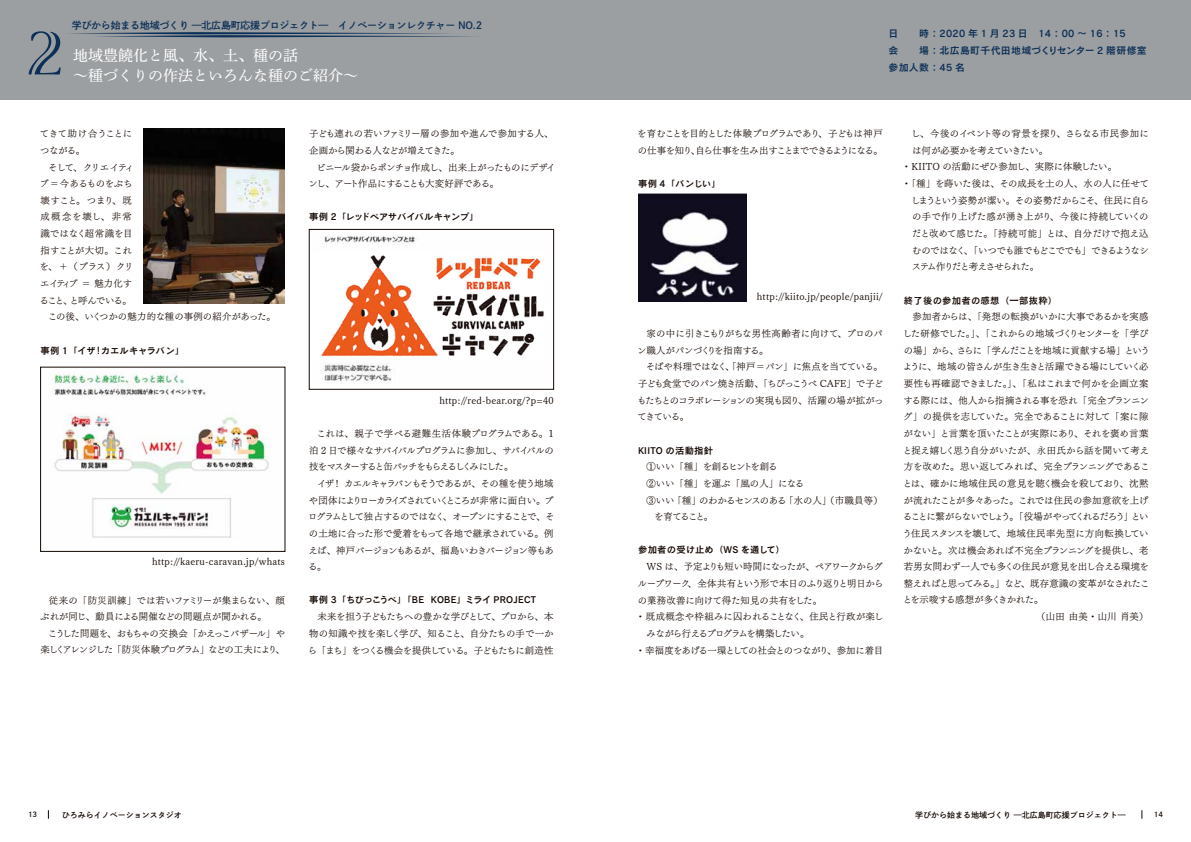
<style>
.page{position:relative;width:1191px;height:842px;background:#fff}
.page>*{position:absolute;margin:0;border:0;box-sizing:border-box;transform-origin:0 0}
.t1{font:65px "Viva Std";color:#0b2f56}
.t2{font:15px/20px "FOT DNP Shuei Min Pr 6 M";color:#fff}
.t3{font:10px "FOT DNP Shuei Go Gin Std B";letter-spacing:-.025em;color:#0b2f56}
.t4{font:9.9px/16.7px "Cezanne Pro DB";letter-spacing:.03em;color:#0b2f56}
.t5{font:9.4px/16.7px "UD Mincho Pr 6 L";letter-spacing:-.04em;color:#140700}
.t6{font:9.4px "UD Mincho Pr 6 L";letter-spacing:-.02em;color:#140700}
.t7{font:9.4px/16.7px "UD Mincho Pr 6 L";color:#140700}
.t8{font:9.4px/16.7px "UD Mincho Pr 6 L";letter-spacing:-.07em;color:#140700}
.t9{font:9.4px/16.7px "UD Mincho Pr 6 L";letter-spacing:-.015em;color:#140700}
.t10{font:9.4px "UD Mincho Pr 6 L";letter-spacing:.01em;color:#140700}
.t11{font:9.4px/16.7px "UD Mincho Pr 6 L";letter-spacing:-.1em;color:#140700;text-align:right}
.t12{font:9.4px/16.7px "UD Mincho Pr 6 L";letter-spacing:-.08em;color:#140700}
.t13{font:9.4px "UD Mincho Pr 6 L";letter-spacing:-.005em;color:#140700}
.t14{font:9.4px "UD Mincho Pr 6 L";letter-spacing:.03em;color:#140700}
.t15{font:9.4px "Cezanne Pro DB";letter-spacing:.02em;color:#140700}
.t16{font:9.4px "UD Mincho Pr 6 L";letter-spacing:-.11em;color:#140700}
.t17{font:9.4px "UD Mincho Pr 6 L";letter-spacing:-.075em;color:#140700}
.t18{font:9.4px "UD Mincho Pr 6 L";letter-spacing:-.01em;color:#140700}
.t19{font:9.4px "UD Mincho Pr 6 L";letter-spacing:-.06em;color:#140700}
.t20{font:9.4px "UD Mincho Pr 6 L";letter-spacing:-.16em;color:#140700}
.t21{font:9.4px "UD Mincho Pr 6 L";letter-spacing:-.115em;color:#140700}
.t22{font:9.4px "UD Mincho Pr 6 L";letter-spacing:-.065em;color:#140700}
.t23{font:9.4px "UD Mincho Pr 6 L";letter-spacing:-.09em;color:#140700}
.t24{font:9.4px "UD Mincho Pr 6 L";letter-spacing:.015em;color:#140700}
.t25{font:9.4px "Cezanne Pro DB";letter-spacing:-.045em;color:#140700}
.t26{font:9.4px "Cezanne Pro DB";letter-spacing:-.01em;color:#140700}
.t27{font:9.4px "UD Mincho Pr 6 L";letter-spacing:-.135em;color:#140700}
.t28{font:9.4px "UD Mincho Pr 6 L";letter-spacing:.125em;color:#140700}
.t29{font:8px "FOT DNP Shuei Go Gin Std B";color:#140700}
.t30{font:7.1px "FOT DNP Shuei Go Gin Std B";color:#140700}
</style>
<div class="page">
<div style="left:0;top:0;width:1191px;height:99px;background:#9c9fa2"></div>
<svg style="left:69px;top:32px;width:409px;height:5px"></svg>
<img style="left:143px;top:129px;width:142px;height:174px">
<img style="left:638px;top:194px;width:108px;height:107px">
<img style="left:52px;top:373px;width:218px;height:165px">
<img style="left:324px;top:236px;width:94px;height:146px">
<div style="left:309px;top:229px;width:245px;height:160px;border:1px solid #140700"></div>
<img style="left:321px;top:253px;width:223px;height:108px">
<h1 class="t1" style="left:27px;top:19px;width:38px">2</h1>
<p class="t3" style="left:72px;top:18px;width:412px">学びから始まる地域づくり ̶北広島町応援プロジェクト̶　イノベーションレクチャー NO.2</p>
<h2 class="t2" style="left:73px;top:43px;width:287px">地域豊饒化と風、水、土、種の話<br>～種づくりの作法といろんな種のご紹介～</h2>
<p class="t5" style="left:40px;top:125px;width:94px">てきて助け合うことにつながる。</p>
<p class="t27" style="left:48px;top:159px;width:88px">そして、クリエイティ</p>
<p class="t5" style="left:40px;top:175px;width:94px">ブ＝今あるものをぶち</p>
<p class="t5" style="left:40px;top:191px;width:93px">壊すこと。つまり、既</p>
<p class="t28" style="left:40px;top:209px;width:93px">成概念を壊し、非常</p>
<p class="t13" style="left:40px;top:225px;width:93px">識ではなく超常識を目</p>
<p class="t5" style="left:40px;top:241px;width:93px">指すことが大切。これ</p>
<p class="t5" style="left:40px;top:258px;width:95px">を、＋（プラス）クリ</p>
<p class="t19" style="left:40px;top:275px;width:93px">エイティブ ＝ 魅力化す</p>
<p class="t11" style="left:39px;top:291px;width:94px">ること、と呼んでいる。</p>
<p class="t10" style="left:48px;top:309px;width:229px">この後、いくつかの魅力的な種の事例の紹介があった。</p>
<p class="t26" style="left:40px;top:344px;width:145px">事例 1「イザ！カエルキャラバン」</p>
<p class="t14" style="left:152px;top:553px;width:134px">http://kaeru-caravan.jp/whats</p>
<p class="t9" style="left:40px;top:591px;width:246px;text-indent:9px">従来の「防災訓練」では若いファミリーが集まらない、顔ぶれが同じ、動員による開催などの問題点が聞かれる。</p>
<p class="t11" style="left:40px;top:624px;width:246px">こうした問題を、おもちゃの交換会「かえっこバザール」や楽しくアレンジした「防災体験プログラム」などの工夫により、</p>
<p class="t5" style="left:309px;top:125px;width:246px">子ども連れの若いファミリー層の参加や進んで参加する人、企画から関わる人などが増えてきた。</p>
<p class="t12" style="left:308px;top:158px;width:249px;text-indent:8px">ビニール袋からポンチョ作成し、出来上がったものにデザインし、アート作品にすることも大変好評である。</p>
<p class="t25" style="left:309px;top:211px;width:171px">事例 2「レッドベアサバイバルキャンプ」</p>
<p class="t14" style="left:439px;top:392px;width:116px">http://red-bear.org/?p=40</p>
<p class="t13" style="left:316px;top:425px;width:238px">これは、親子で学べる避難生活体験プログラムである。1</p>
<p class="t12" style="left:309px;top:441px;width:246px">泊 2 日で様々なサバイバルプログラムに参加し、サバイバルの</p>
<p class="t20" style="left:309px;top:459px;width:273px">技をマスターすると缶バッチをもらえるしくみにした。　　　　　　　</p>
<p class="t17" style="left:317px;top:475px;width:238px">イザ！ カエルキャラバンもそうであるが、その種を使う地域</p>
<p class="t16" style="left:309px;top:492px;width:246px">や団体によりローカライズされていくところが非常に面白い。プ</p>
<p class="t16" style="left:308px;top:508px;width:248px">ログラムとして独占するのではなく、オープンにすることで、そ</p>
<p class="t6" style="left:309px;top:525px;width:246px">の土地に合った形で愛着をもって各地で継承されている。例</p>
<p class="t8" style="left:308px;top:541px;width:247px">えば、神戸バージョンもあるが、福島いわきバージョン等もあ</p>
<p class="t5" style="left:308px;top:558px;width:20px">る。</p>
<p class="t15" style="left:309px;top:594px;width:229px">事例 3「ちびっこうべ」「BE KOBE」ミライ PROJECT</p>
<p class="t5" style="left:308px;top:608px;width:247px;text-align:justify;text-indent:10px">未来を担う子どもたちへの豊かな学びとして、プロから、本物の知識や技を楽しく学び、知ること、自分たちの手で一から「まち」をつくる機会を提供している。子どもたちに創造性</p>
<p class="t4" style="left:888px;top:25px;width:260px">日　　時：2020 年 1 月 23 日　14：00 ～ 16：15<br>会　　場：北広島町千代田地域づくりセンター 2 階研修室参加人数：45 名</p>
<p class="t8" style="left:637px;top:125px;width:247px">を育むことを目的とした体験プログラムであり、子どもは神戸の仕事を知り、自ら仕事を生み出すことまでできるようになる。</p>
<p class="t15" style="left:638px;top:178px;width:84px">事例 4「パンじい」</p>
<p class="t14" style="left:757px;top:288px;width:127px">http://kiito.jp/people/panjii/</p>
<p class="t7" style="left:637px;top:324px;width:247px;text-indent:9px">家の中に引きこもりがちな男性高齢者に向けて、プロのパン職人がパンづくりを指南する。</p>
<p class="t5" style="left:637px;top:358px;width:248px;text-align:justify;text-indent:9px">そばや料理ではなく、「神戸＝パン」に焦点を当てている。子ども食堂でのパン焼き活動、「ちびっこうべ CAFE」で子どもたちとのコラボレーションの実現も図り、活躍の場が拡がってきている。</p>
<p class="t15" style="left:638px;top:444px;width:77px">KIITO の活動指針</p>
<p class="t12" style="left:646px;top:458px;width:133px">①いい「種」を創るヒントを創る</p>
<p class="t18" style="left:646px;top:475px;width:159px">②いい「種」を運ぶ「風の人」になる</p>
<p class="t6" style="left:646px;top:492px;width:238px">③いい「種」のわかるセンスのある「水の人」（市職員等）</p>
<p class="t5" style="left:654px;top:508px;width:61px">を育てること。</p>
<p class="t15" style="left:638px;top:544px;width:149px">参加者の受け止め（WS を通して）</p>
<p class="t23" style="left:646px;top:558px;width:238px">WS は、予定よりも短い時間になったが、ペアワークからグ</p>
<p class="t19" style="left:637px;top:575px;width:247px">ループワーク、全体共有という形で本日のふり返りと明日から</p>
<p class="t7" style="left:638px;top:591px;width:186px">の業務改善に向けて得た知見の共有をした。</p>
<p class="t24" style="left:636px;top:608px;width:249px">・既成概念や枠組みに囚われることなく、住民と行政が楽し</p>
<p class="t11" style="left:646px;top:624px;width:164px">みながら行えるプログラムを構築したい。</p>
<p class="t5" style="left:636px;top:641px;width:249px">・幸福度をあげる一環としての社会とのつながり、参加に着目</p>
<p class="t7" style="left:911px;top:125px;width:239px">し、今後のイベント等の背景を探り、さらなる市民参加に</p>
<p class="t5" style="left:912px;top:141px;width:138px">は何が必要かを考えていきたい。</p>
<p class="t10" style="left:901px;top:159px;width:217px">・KIITO の活動にぜひ参加し、実際に体験したい。</p>
<p class="t7" style="left:901px;top:175px;width:249px">・「種」を蒔いた後は、その成長を土の人、水の人に任せて</p>
<p class="t5" style="left:911px;top:191px;width:239px">しまうという姿勢が潔い。その姿勢だからこそ、住民に自ら</p>
<p class="t10" style="left:912px;top:209px;width:238px">の手で作り上げた感が湧き上がり、今後に持続していくの</p>
<p class="t9" style="left:912px;top:224px;width:238px">だと改めて感じた。「持続可能」とは、自分だけで抱え込</p>
<p class="t17" style="left:912px;top:242px;width:238px">むのではなく、「いつでも誰でもどこででも」できるようなシ</p>
<p class="t11" style="left:912px;top:258px;width:129px">ステム作りだと考えさせられた。</p>
<p class="t15" style="left:904px;top:294px;width:155px">終了後の参加者の感想（一部抜粋）</p>
<p class="t13" style="left:912px;top:309px;width:237px">参加者からは、「発想の転換がいかに大事であるかを実感</p>
<p class="t22" style="left:902px;top:325px;width:247px">した研修でした。」、「これからの地域づくりセンターを「学び</p>
<p class="t8" style="left:903px;top:341px;width:247px">の場」から、さらに「学んだことを地域に貢献する場」という</p>
<p class="t5" style="left:902px;top:358px;width:247px">ように、地域の皆さんが生き生きと活躍できる場にしていく必</p>
<p class="t9" style="left:904px;top:374px;width:246px">要性も再確認できました。」、「私はこれまで何かを企画立案</p>
<p class="t5" style="left:903px;top:391px;width:247px">する際には、他人から指摘される事を恐れ「完全プランニン</p>
<p class="t5" style="left:903px;top:408px;width:247px">グ」の提供を志していた。完全であることに対して「案に隙</p>
<p class="t6" style="left:903px;top:425px;width:246px">がない」と言葉を頂いたことが実際にあり、それを褒め言葉</p>
<p class="t18" style="left:902px;top:442px;width:248px">と捉え嬉しく思う自分がいたが、永田氏から話を聞いて考え</p>
<p class="t5" style="left:904px;top:458px;width:247px">方を改めた。思い返してみれば、完全プランニングであるこ</p>
<p class="t13" style="left:902px;top:475px;width:247px">とは、確かに地域住民の意見を聴く機会を殺しており、沈黙</p>
<p class="t6" style="left:903px;top:492px;width:246px">が流れたことが多々あった。これでは住民の参加意欲を上げ</p>
<p class="t21" style="left:903px;top:508px;width:247px">ることに繋がらないでしょう。「役場がやってくれるだろう」とい</p>
<p class="t10" style="left:902px;top:525px;width:247px">う住民スタンスを壊して、地域住民率先型に方向転換してい</p>
<p class="t5" style="left:903px;top:541px;width:246px">かないと。次は機会あれば不完全プランニングを提供し、老</p>
<p class="t6" style="left:904px;top:558px;width:247px">若男女問わず一人でも多くの住民が意見を出し合える環境を</p>
<p class="t5" style="left:904px;top:574px;width:247px">整えればと思ってみる。」など、既存意識の変革がなされたこ</p>
<p class="t5" style="left:902px;top:591px;width:142px">とを示唆する感想が多くきかれた。</p>
<p class="t5" style="left:1036px;top:607px;width:114px">（山田 由美・山川 肖美）</p>
<p class="t30" style="left:28px;top:809px;width:11px">13</p>
<p class="t29" style="left:62px;top:809px;width:121px">ひろみらイノベーションスタジオ</p>
<p class="t29" style="left:915px;top:809px;width:212px">学びから始まる地域づくり ̶北広島町応援プロジェクト̶</p>
<p class="t30" style="left:1154px;top:809px;width:11px">14</p>
</div>
